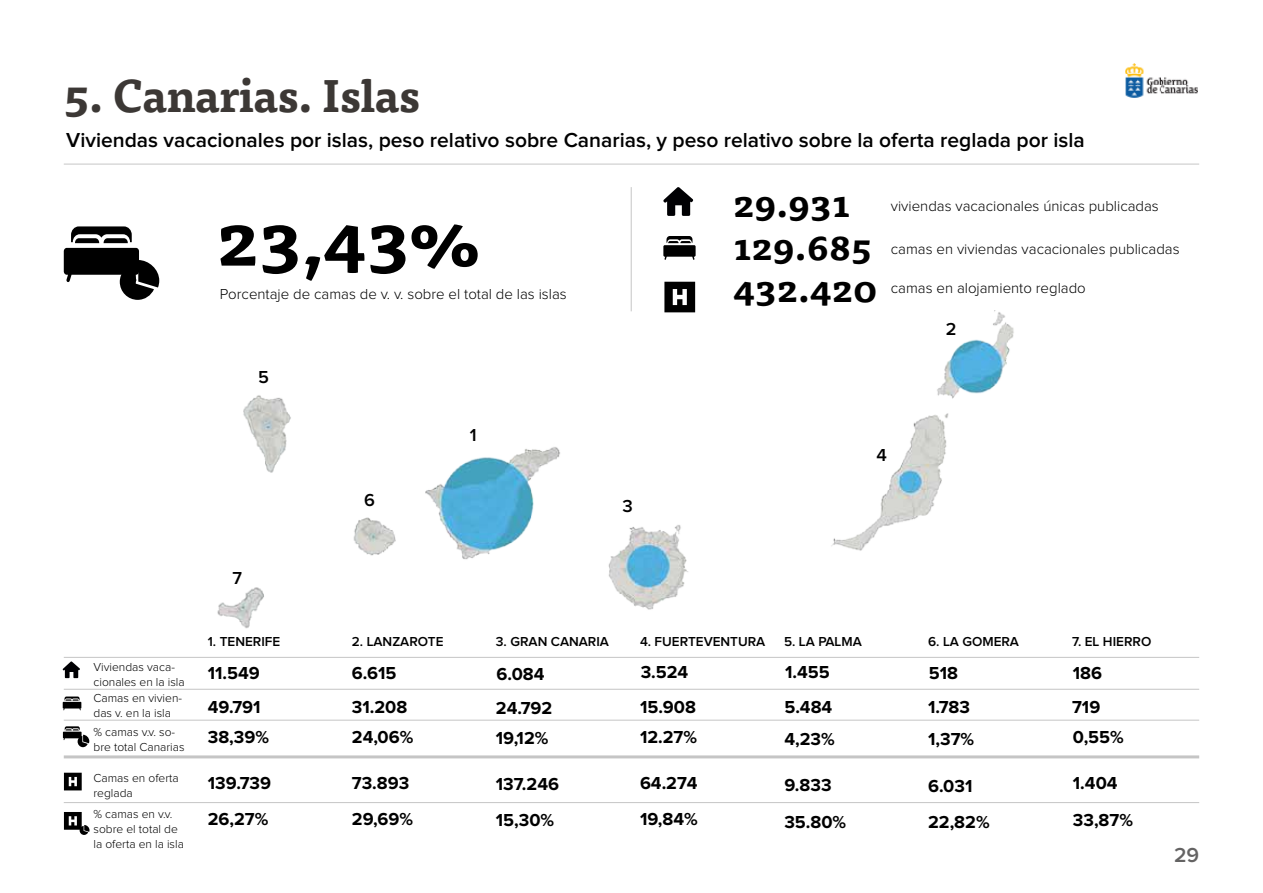
<style>
.page{position:relative;width:1263px;height:893px;background:#fff}
.page>*{position:absolute;margin:0;border:0;box-sizing:border-box;transform-origin:0 0}
.t1{font:700 72px "Tisa OT";color:#000}
.t2{font:700 45px "Tisa OT";letter-spacing:-.01em;color:#3c3835}
.t3{font:700 36px/42.5px "Tisa OT";color:#000}
.t4{font:600 21px "Proxima Nova";color:#000}
.t5{font:600 21px "Proxima Nova";color:#646363}
.t6{font:700 18px/36px "Proxima Nova";color:#000}
.t7{font:600 18px "Proxima Nova";color:#000}
.t8{font:300 15px "Proxima Nova";color:#000}
.t9{font:600 13.5px "Proxima Nova";color:#000}
.t10{font:300 12px/15px "Proxima Nova";color:#000}
</style>
<div class="page">
<img style="left:1126px;top:64px;width:72px;height:33px">
<img style="left:217px;top:310px;width:797px;height:319px">
<svg style="left:63px;top:696px;width:18px;height:14px"></svg>
<svg style="left:63px;top:661px;width:17px;height:17px"></svg>
<hr style="left:64px;top:689px;width:1135px;height:1px;background:#c5c5c5">
<hr style="left:64px;top:657px;width:1135px;height:1px;background:#c5c5c5">
<hr style="left:64px;top:720px;width:1135px;height:1px;background:#c5c5c5">
<hr style="left:64px;top:755px;width:1135px;height:3px;background:#c5c5c5">
<hr style="left:64px;top:802px;width:1135px;height:1px;background:#c5c5c5">
<svg style="left:63px;top:726px;width:26px;height:21px"></svg>
<hr style="left:64px;top:164px;width:1135px;height:1px;background:#c6c6c6">
<svg style="left:64px;top:773px;width:18px;height:17px"></svg>
<svg style="left:64px;top:812px;width:25px;height:23px"></svg>
<svg style="left:663px;top:236px;width:33px;height:24px"></svg>
<svg style="left:663px;top:187px;width:30px;height:29px"></svg>
<svg style="left:64px;top:226px;width:95px;height:74px"></svg>
<hr style="left:631px;top:187px;width:1px;height:124px;background:#c5c5c5">
<svg style="left:664px;top:282px;width:31px;height:30px"></svg>
<h2 class="t2" style="left:64px;top:68px;width:357px">5. Canarias. Islas</h2>
<p class="t4" style="left:66px;top:130px;width:1020px">Viviendas vacacionales por islas, peso relativo sobre Canarias, y peso relativo sobre la oferta reglada por isla</p>
<p class="t10" style="left:93px;top:660px;width:93px">Viviendas vaca&shy;cionales en la isla</p>
<p class="t10" style="left:93px;top:691px;width:90px">Camas en vivien&shy;das v. en la isla</p>
<p class="t10" style="left:93px;top:725px;width:93px">% camas v.v. so&shy;bre total Canarias</p>
<p class="t10" style="left:93px;top:771px;width:87px">Camas en oferta reglada</p>
<p class="t10" style="left:93px;top:807px;width:92px">% camas en v.v. sobre el total de la oferta en la isla</p>
<h1 class="t1" style="left:216px;top:195px;width:264px">23,43%</h1>
<p class="t8" style="left:220px;top:287px;width:348px">Porcentaje de camas de v. v. sobre el total de las islas</p>
<p class="t7" style="left:258px;top:369px;width:12px">5</p>
<p class="t7" style="left:232px;top:570px;width:11px">7</p>
<p class="t7" style="left:364px;top:492px;width:12px">6</p>
<p class="t7" style="left:470px;top:427px;width:8px">1</p>
<p class="t7" style="left:623px;top:498px;width:12px">3</p>
<h3 class="t3" style="left:733px;top:184px;width:146px">29.931<br>129.685<br>432.420</h3>
<p class="t8" style="left:891px;top:199px;width:269px">viviendas vacacionales únicas publicadas</p>
<p class="t8" style="left:891px;top:242px;width:290px">camas en viviendas vacacionales publicadas</p>
<p class="t8" style="left:891px;top:282px;width:196px">camas en alojamiento reglado</p>
<p class="t7" style="left:876px;top:446px;width:12px">4</p>
<p class="t7" style="left:946px;top:321px;width:12px">2</p>
<p class="t9" style="left:208px;top:635px;width:74px">1. TENERIFE</p>
<p class="t9" style="left:352px;top:636px;width:93px">2. LANZAROTE</p>
<p class="t9" style="left:496px;top:635px;width:115px">3. GRAN CANARIA</p>
<p class="t9" style="left:640px;top:635px;width:127px">4. FUERTEVENTURA</p>
<p class="t9" style="left:784px;top:635px;width:79px">5. LA PALMA</p>
<p class="t9" style="left:928px;top:635px;width:92px">6. LA GOMERA</p>
<p class="t9" style="left:1072px;top:635px;width:81px">7. EL HIERRO</p>
<p class="t6" style="left:928px;top:657px;width:48px;line-height:33px">518<br>1.783<br>1,37%</p>
<p class="t6" style="left:928px;top:768px;width:63px">6.031<br>22,82%</p>
<p class="t6" style="left:640px;top:655px;width:57px;line-height:34.8px">3.524<br>15.908</p>
<p class="t6" style="left:640px;top:719px;width:59px">12.27%</p>
<p class="t6" style="left:640px;top:766px;width:59px">64.274<br>19,84%</p>
<p class="t6" style="left:784px;top:655px;width:49px;line-height:34.8px">1.455<br>5.484</p>
<p class="t6" style="left:784px;top:722px;width:52px">4,23%</p>
<p class="t6" style="left:784px;top:768px;width:63px">9.833<br>35.80%</p>
<p class="t6" style="left:208px;top:656px;width:54px;line-height:34px">11.549<br>49.791</p>
<p class="t6" style="left:208px;top:719px;width:63px">38,39%</p>
<p class="t6" style="left:208px;top:766px;width:65px">139.739<br>26,27%</p>
<p class="t6" style="left:352px;top:657px;width:57px;line-height:34px">6.615<br>31.208</p>
<p class="t6" style="left:352px;top:720px;width:63px">24,06%</p>
<p class="t6" style="left:352px;top:766px;width:63px">73.893<br>29,69%</p>
<p class="t6" style="left:1072px;top:657px;width:32px;line-height:33.5px">186<br>719</p>
<p class="t6" style="left:1073px;top:719px;width:52px">0,55%</p>
<p class="t6" style="left:1073px;top:765px;width:62px;line-height:37.2px">1.404<br>33,87%</p>
<p class="t6" style="left:496px;top:658px;width:58px;line-height:34px">6.084<br>24.792</p>
<p class="t6" style="left:496px;top:720px;width:54px">19,12%</p>
<p class="t6" style="left:496px;top:767px;width:65px">137.246<br>15,30%</p>
<p class="t5" style="left:1174px;top:845px;width:27px">29</p>
</div>
